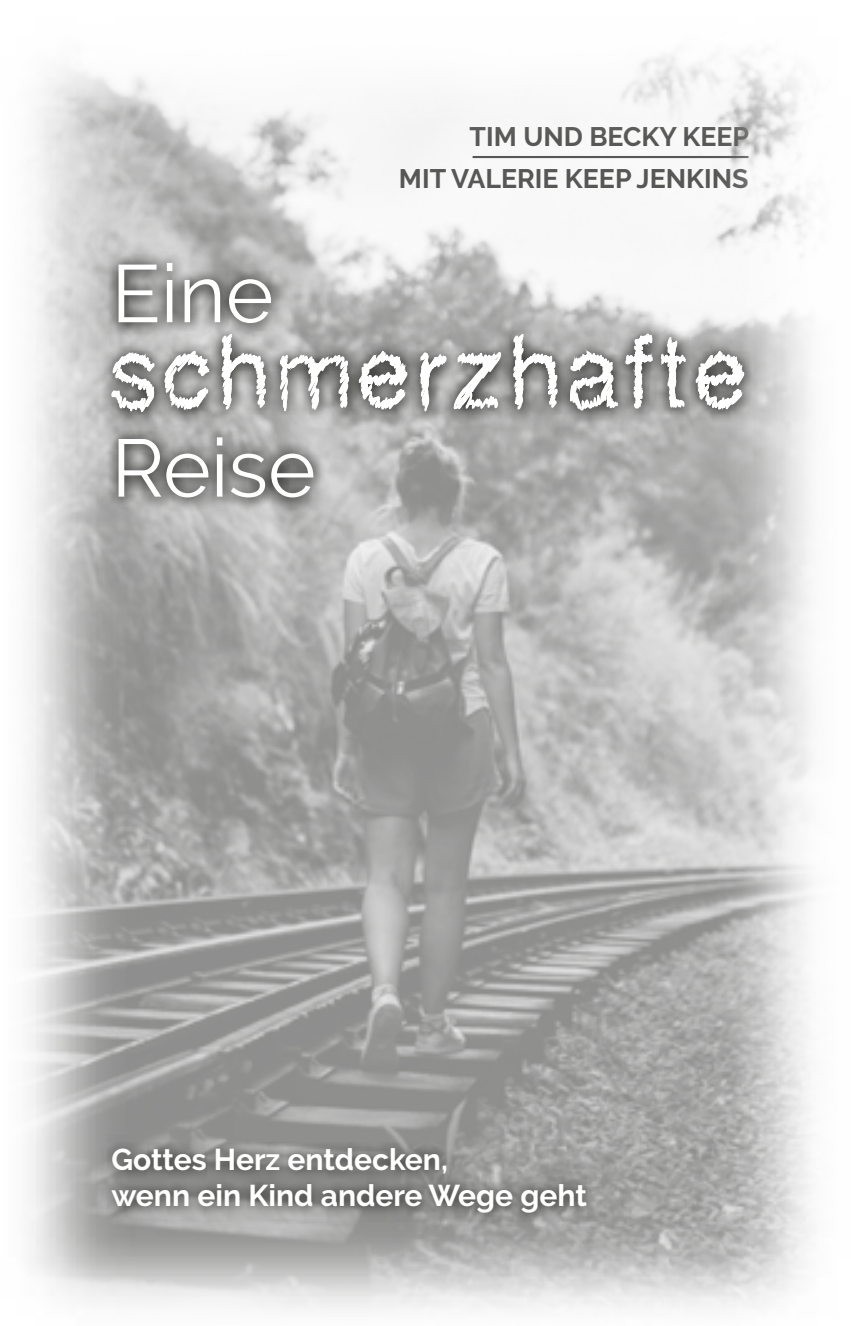
<style>
.page{position:relative;width:851px;height:1326px;background:#fff}
.page>*{position:absolute;margin:0;border:0;box-sizing:border-box;transform-origin:0 0}
.t1{font:81.25px/174.2px "Raleway";color:#fff}
.t2{font:700 30px/36px "Raleway";color:#fff}
.t3{font:700 26.75px/42.5px "Raleway";color:#575756;text-align:right}
</style>
<div class="page">
<img style="left:28px;top:55px;width:785px;height:1255px">
<svg style="left:100px;top:1135px;width:498px;height:90px;background:#898988"></svg>
<svg style="left:98px;top:248px;width:660px;height:264px"></svg>
<div style="left:99px;top:251px;width:656px;height:259px;background:#1d1d1b;opacity:.79"></div>
<svg style="left:95px;top:294px;width:254px;height:172px;background:#ababaa"></svg>
<svg style="left:357px;top:289px;width:401px;height:138px"></svg>
<hr style="left:472px;top:156px;width:276px;height:2px;background:#575756">
<h1 class="t1" style="left:111px;top:206px;width:206px">Eine<br>Reise</h1>
<p class="t3" style="left:399px;top:115px;width:352px">Tim und Becky Keep<br>mit Valerie Keep Jenkins</p>
<p class="t2" style="left:111px;top:1141px;width:477px">Gottes Herz entdecken,<br>wenn ein Kind andere Wege geht</p>
</div>
